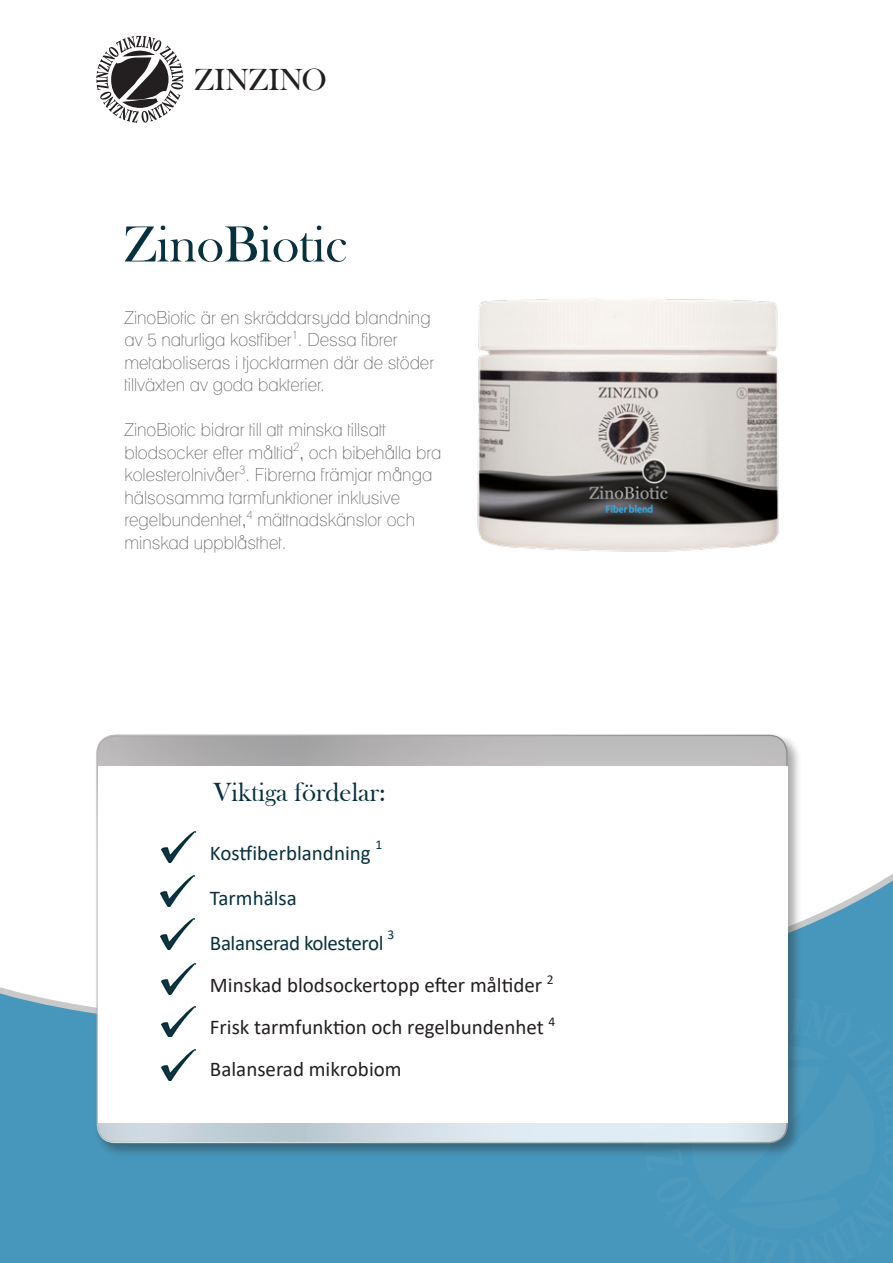
<style>
.page{position:relative;width:893px;height:1263px;background:#fff}
.page>*{position:absolute;margin:0;border:0;box-sizing:border-box;transform-origin:0 0}
.t1{font:52.5px "Bask Old Face";color:#07313e}
.t2{font:31.35px "Bask Old Face";color:#231f20}
.t3{font:27px "Bask Old Face";color:#07313e}
.t4{font:21px "Calibri";color:#231f20}
.t5{font:21px "Calibri";letter-spacing:-.01em;color:#07313e}
.t6{font:condensed 18px/22.5px "Lane";color:#57585a}
.t7{font:13.5px "Calibri";color:#07313e}
</style>
<div class="page">
<svg style="left:0;top:873px;width:893px;height:390px;background:#5fa3c3"></svg>
<div style="left:643px;top:996px;width:250px;height:267px;background:#4796bb"></div>
<div style="left:94px;top:732px;width:708px;height:425px;background:#231f20;opacity:.46"></div>
<div style="left:85px;top:729px;width:704px;height:417px;background:#231f20;opacity:.37"></div>
<div style="left:98px;top:766px;width:690px;height:357px;background:#fff"></div>
<svg style="left:96px;top:36px;width:87px;height:87px"></svg>
<img style="left:477px;top:299px;width:302px;height:253px">
<img style="left:162px;top:831px;width:33px;height:31px">
<img style="left:161px;top:875px;width:33px;height:32px">
<img style="left:161px;top:918px;width:33px;height:32px">
<img style="left:162px;top:963px;width:33px;height:31px">
<img style="left:162px;top:1006px;width:33px;height:31px">
<img style="left:162px;top:1049px;width:33px;height:32px">
<p class="t2" style="left:195px;top:62px;width:133px">ZINZINO</p>
<p class="t1" style="left:124px;top:215px;width:224px">ZinoBiotic</p>
<p class="t6" style="left:124px;top:306px;width:308px">ZinoBiotic är en skräddarsydd blandning</p>
<p class="t6" style="left:124px;top:328px;width:275px">av 5 naturliga kostfiber<sup>1</sup>. Dessa fibrer</p>
<p class="t6" style="left:124px;top:351px;width:311px">metaboliseras i tjocktarmen där de stöder tillväxten av goda bakterier.</p>
<p class="t6" style="left:124px;top:418px;width:263px">ZinoBiotic bidrar till att minska tillsatt</p>
<p class="t6" style="left:124px;top:441px;width:319px">blodsocker efter måltid<sup>2</sup>, och bibehålla bra kolesterolnivåer<sup>3</sup>. Fibrerna främjar många hälsosamma tarmfunktioner inklusive</p>
<p class="t6" style="left:124px;top:508px;width:292px">regelbundenhet,<sup>4</sup> mättnadskänslor och minskad uppblåsthet.</p>
<p class="t3" style="left:213px;top:777px;width:174px">Viktiga fördelar:</p>
<p class="t7" style="left:376px;top:835px;width:8px">1</p>
<p class="t5" style="left:210px;top:838px;width:162px">Kostfiberblandning</p>
<p class="t5" style="left:210px;top:883px;width:88px">Tarmhälsa</p>
<p class="t5" style="left:210px;top:928px;width:175px">Balanserad kolesterol</p>
<p class="t7" style="left:388px;top:925px;width:8px">3</p>
<p class="t4" style="left:210px;top:970px;width:345px">Minskad blodsockertopp efter måltider <sup>2</sup></p>
<p class="t4" style="left:210px;top:1012px;width:347px">Frisk tarmfunktion och regelbundenhet <sup>4</sup></p>
<p class="t4" style="left:210px;top:1054px;width:193px">Balanserad mikrobiom</p>
</div>
